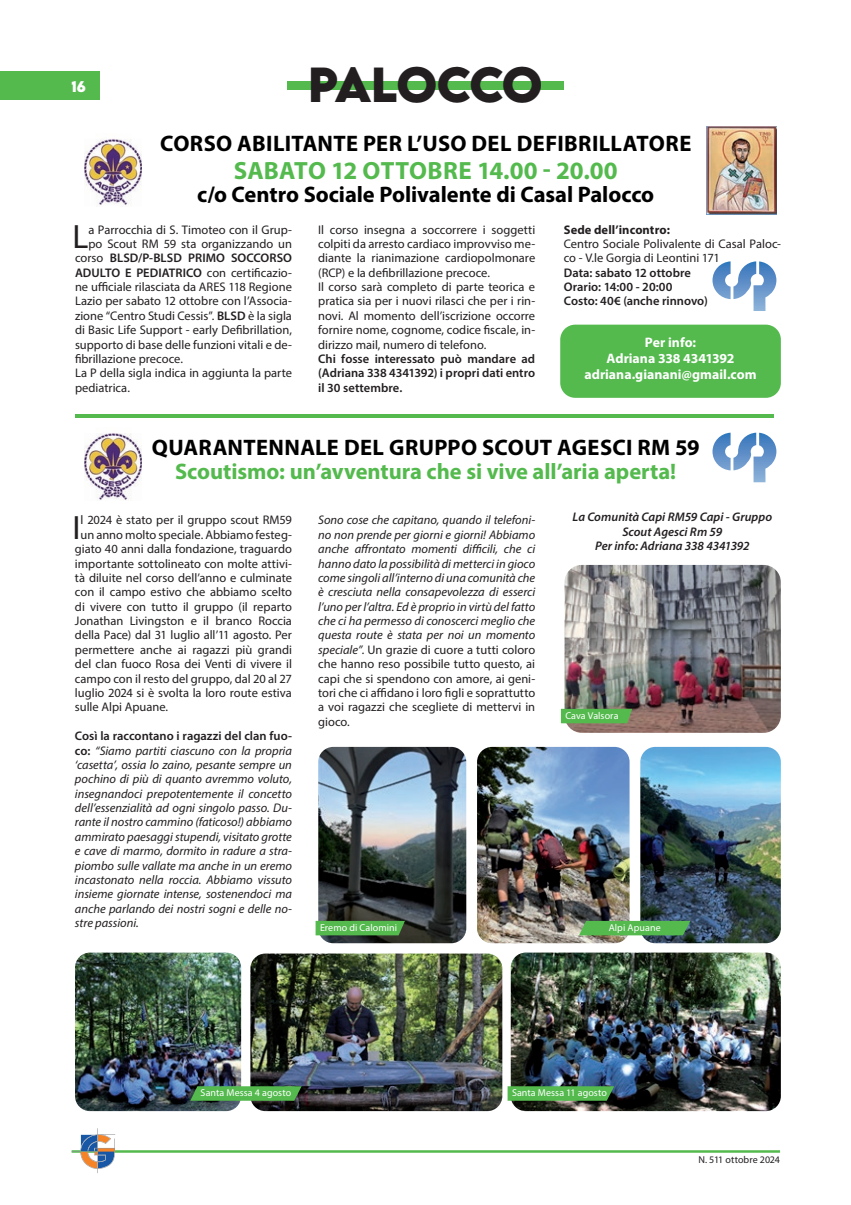
<style>
.page{position:relative;width:851px;height:1205px;background:#fff}
.page>*{position:absolute;margin:0;border:0;box-sizing:border-box;transform-origin:0 0}
.t1{font:700 43.75px "LEMONMILK";letter-spacing:-.03em;color:#231f20}
.t2{font:33.88px "Myriad Pro";color:#231f20}
.t3{font:700 25px "Myriad Pro";letter-spacing:.005em;color:#54ba4e}
.t4{font:700 22.5px "Myriad Pro";letter-spacing:.005em;color:#000}
.t5{font:700 22.5px "Myriad Pro";letter-spacing:-.005em;color:#54ba4e}
.t6{font:700 13.75px/16.2px "Myriad Pro";color:#fff;text-align:center}
.t7{font:700 13.75px "LEMONMILK";color:#fff}
.t8{font:12.5px/14.4px "Myriad Pro";color:#231f20}
.t9{font:italic 12.5px/14.4px "Myriad Pro";color:#231f20;text-align:justify}
.t10{font:600 12.5px/14.4px "Myriad Pro";color:#231f20;text-align:justify}
.t11{font:italic 600 12.5px/14.4px "Myriad Pro";color:#231f20;text-align:center}
.t12{font:700 12.5px "Myriad Pro";letter-spacing:.005em;color:#231f20}
.t13{font:10px "Myriad Pro";letter-spacing:.005em;color:#fff}
.t14{font:10px "Myriad Pro";color:#231f20}
.s1{font-weight:400}
.s2{font-weight:600}
.s3{font-weight:600;font-style:normal}
.s4{font-style:normal}
</style>
<div class="page">
<div style="left:287px;top:81px;width:276px;height:8px;background:#54ba4e"></div>
<div style="left:0;top:71px;width:99px;height:28px;background:#54ba4e"></div>
<hr style="left:72px;top:1150px;width:708px;height:2px;background:#54ba4e">
<svg style="left:72px;top:1128px;width:43px;height:45px"></svg>
<img style="left:477px;top:747px;width:152px;height:196px">
<img style="left:84px;top:433px;width:58px;height:67px">
<img style="left:84px;top:139px;width:58px;height:66px">
<img style="left:706px;top:126px;width:70px;height:88px">
<svg style="left:712px;top:433px;width:64px;height:49px"></svg>
<svg style="left:712px;top:261px;width:64px;height:50px"></svg>
<hr style="left:75px;top:414px;width:699px;height:3px;background:#54ba4e">
<img style="left:318px;top:747px;width:148px;height:196px">
<div style="left:560px;top:325px;width:220px;height:73px;background:#54ba4e;border-radius:15px"></div>
<img style="left:640px;top:747px;width:140px;height:196px">
<img style="left:564px;top:565px;width:216px;height:168px">
<img style="left:75px;top:952px;width:166px;height:159px">
<img style="left:250px;top:953px;width:252px;height:158px">
<img style="left:510px;top:952px;width:270px;height:159px">
<svg style="left:190px;top:1086px;width:111px;height:15px;background:#50ad4c"></svg>
<div style="left:579px;top:921px;width:111px;height:14px;background:#54ba4e"></div>
<svg style="left:507px;top:1086px;width:107px;height:15px;background:#51b04c"></svg>
<svg style="left:561px;top:709px;width:71px;height:14px"></svg>
<svg style="left:315px;top:921px;width:90px;height:14px"></svg>
<p class="t7" style="left:72px;top:77px;width:16px">16</p>
<h1 class="t1" style="left:308px;top:54px;width:236px">PALOCCO</h1>
<h3 class="t4" style="left:160px;top:129px;width:532px">CORSO ABILITANTE PER L’USO DEL DEFIBRILLATORE</h3>
<h3 class="t3" style="left:234px;top:154px;width:385px">SABATO 12 OTTOBRE 14.00 - 20.00</h3>
<h3 class="t4" style="left:197px;top:180px;width:458px">c/o Centro Sociale Polivalente di Casal Palocco</h3>
<h2 class="t2" style="left:72px;top:216px;width:17px">L</h2>
<p class="t8" style="left:88px;top:222px;width:205px">a Parrocchia di S. Timoteo con il Grup-</p>
<p class="t8" style="left:88px;top:236px;width:205px">po Scout RM 59 sta organizzando un</p>
<p class="t10" style="left:75px;top:251px;width:218px"><span class="s1">corso</span> BLSD/P-BLSD PRIMO SOCCORSO</p>
<p class="t10" style="left:75px;top:265px;width:218px">ADULTO E PEDIATRICO <span class="s1">con certificazio-</span></p>
<p class="t8" style="left:75px;top:279px;width:218px">ne ufficiale rilasciata da ARES 118 Regione</p>
<p class="t8" style="left:75px;top:294px;width:218px">Lazio per sabato 12 ottobre con l’Associa-</p>
<p class="t8" style="left:75px;top:308px;width:218px">zione “Centro Studi Cessis”. <span class="s2">BLSD</span> è la sigla</p>
<p class="t8" style="left:75px;top:323px;width:218px">di Basic Life Support - early Defibrillation,</p>
<p class="t8" style="left:75px;top:337px;width:218px">supporto di base delle funzioni vitali e de-</p>
<p class="t8" style="left:75px;top:351px;width:109px">fibrillazione precoce.</p>
<p class="t8" style="left:75px;top:366px;width:218px">La P della sigla indica in aggiunta la parte</p>
<p class="t8" style="left:75px;top:380px;width:56px">pediatrica.</p>
<p class="t8" style="left:318px;top:222px;width:218px">Il corso insegna a soccorrere i soggetti colpiti da arresto cardiaco improvviso me&shy;diante la rianimazione cardiopolmonare (RCP) e la defibrillazione precoce.<br>Il corso sarà completo di parte teorica e pratica sia per i nuovi rilasci che per i rin&shy;novi. Al momento dell’iscrizione occorre fornire nome, cognome, codice fiscale, in&shy;dirizzo mail, numero di telefono.</p>
<p class="t10" style="left:318px;top:351px;width:218px">Chi fosse interessato può mandare ad (Adriana 338 4341392) i propri dati entro il 30 settembre.</p>
<p class="t12" style="left:563px;top:221px;width:108px">Sede dell’incontro:</p>
<p class="t8" style="left:563px;top:236px;width:218px">Centro Sociale Polivalente di Casal Paloc&shy;co - V.le Gorgia di Leontini 171</p>
<p class="t10" style="left:563px;top:265px;width:145px;text-align:left">Data: sabato 12 ottobre<br>Orario: 14:00 - 20:00<br>Costo: 40€ (anche rinnovo)</p>
<p class="t6" style="left:584px;top:333px;width:174px">Per info:<br>Adriana 338 4341392 adriana.gianani@gmail.com</p>
<h3 class="t4" style="left:152px;top:433px;width:549px">QUARANTENNALE DEL GRUPPO SCOUT AGESCI RM 59</h3>
<h3 class="t5" style="left:175px;top:457px;width:502px">Scoutismo: un’avventura che si vive all’aria aperta!</h3>
<h2 class="t2" style="left:72px;top:506px;width:10px">I</h2>
<p class="t8" style="left:80px;top:513px;width:213px">l 2024 è stato per il gruppo scout RM59</p>
<p class="t8" style="left:80px;top:527px;width:213px">un anno molto speciale. Abbiamo festeg-</p>
<p class="t8" style="left:75px;top:542px;width:218px">giato 40 anni dalla fondazione, traguardo</p>
<p class="t8" style="left:75px;top:556px;width:218px">importante sottolineato con molte attivi-</p>
<p class="t8" style="left:75px;top:570px;width:218px">tà diluite nel corso dell’anno e culminate</p>
<p class="t8" style="left:75px;top:585px;width:218px">con il campo estivo che abbiamo scelto</p>
<p class="t8" style="left:75px;top:599px;width:218px">di vivere con tutto il gruppo (il reparto</p>
<p class="t8" style="left:75px;top:613px;width:218px">Jonathan Livingston e il branco Roccia</p>
<p class="t8" style="left:75px;top:628px;width:218px">della Pace) dal 31 luglio all’11 agosto. Per</p>
<p class="t8" style="left:75px;top:642px;width:218px">permettere anche ai ragazzi più grandi</p>
<p class="t8" style="left:75px;top:657px;width:218px">del clan fuoco Rosa dei Venti di vivere il</p>
<p class="t8" style="left:75px;top:671px;width:218px">campo con il resto del gruppo, dal 20 al 27</p>
<p class="t8" style="left:75px;top:685px;width:218px">luglio 2024 si è svolta la loro route estiva</p>
<p class="t8" style="left:75px;top:700px;width:95px">sulle Alpi Apuane.</p>
<p class="t9" style="left:75px;top:728px;width:218px"><span class="s3">Così la raccontano i ragazzi del clan fuo&shy;co:</span> “Siamo partiti ciascuno con la propria ‘casetta’, ossia lo zaino, pesante sempre un pochino di più di quanto avremmo voluto, insegnandoci prepotentemente il concetto dell’essenzialità ad ogni singolo passo. Du&shy;rante il nostro cammino (faticoso!) abbiamo ammirato paesaggi stupendi, visitato grotte e cave di marmo, dormito in radure a stra&shy;piombo sulle vallate ma anche in un eremo incastonato nella roccia. Abbiamo vissuto insieme giornate intense, sostenendoci ma anche parlando dei nostri sogni e delle no&shy;stre passioni.</p>
<p class="t9" style="left:318px;top:513px;width:218px">Sono cose che capitano, quando il telefoni&shy;no non prende per giorni e giorni! Abbiamo anche affrontato momenti difficili, che ci hanno dato la possibilità di metterci in gioco come singoli all’interno di una comunità che è cresciuta nella consapevolezza di esserci l’uno per l’altra. Ed è proprio in virtù del fatto che ci ha permesso di conoscerci meglio che questa route è stata per noi un momento speciale”. <span class="s4">Un grazie di cuore a tutti coloro che hanno reso possibile tutto questo, ai capi che si spendono con amore, ai geni&shy;tori che ci affidano i loro figli e soprattutto a voi ragazzi che scegliete di mettervi in gioco.</span></p>
<p class="t13" style="left:320px;top:921px;width:79px">Eremo di Calomini</p>
<p class="t11" style="left:572px;top:509px;width:201px">La Comunità Capi RM59 Capi - Gruppo<br>Scout Agesci Rm 59<br>Per info: Adriana 338 4341392</p>
<p class="t13" style="left:565px;top:709px;width:55px">Cava Valsora</p>
<p class="t13" style="left:608px;top:921px;width:53px">Alpi Apuane</p>
<p class="t13" style="left:201px;top:1087px;width:92px">Santa Messa 4 agosto</p>
<p class="t13" style="left:512px;top:1087px;width:96px">Santa Messa 11 agosto</p>
<p class="t14" style="left:698px;top:1153px;width:83px">N. 511 ottobre 2024</p>
</div>
